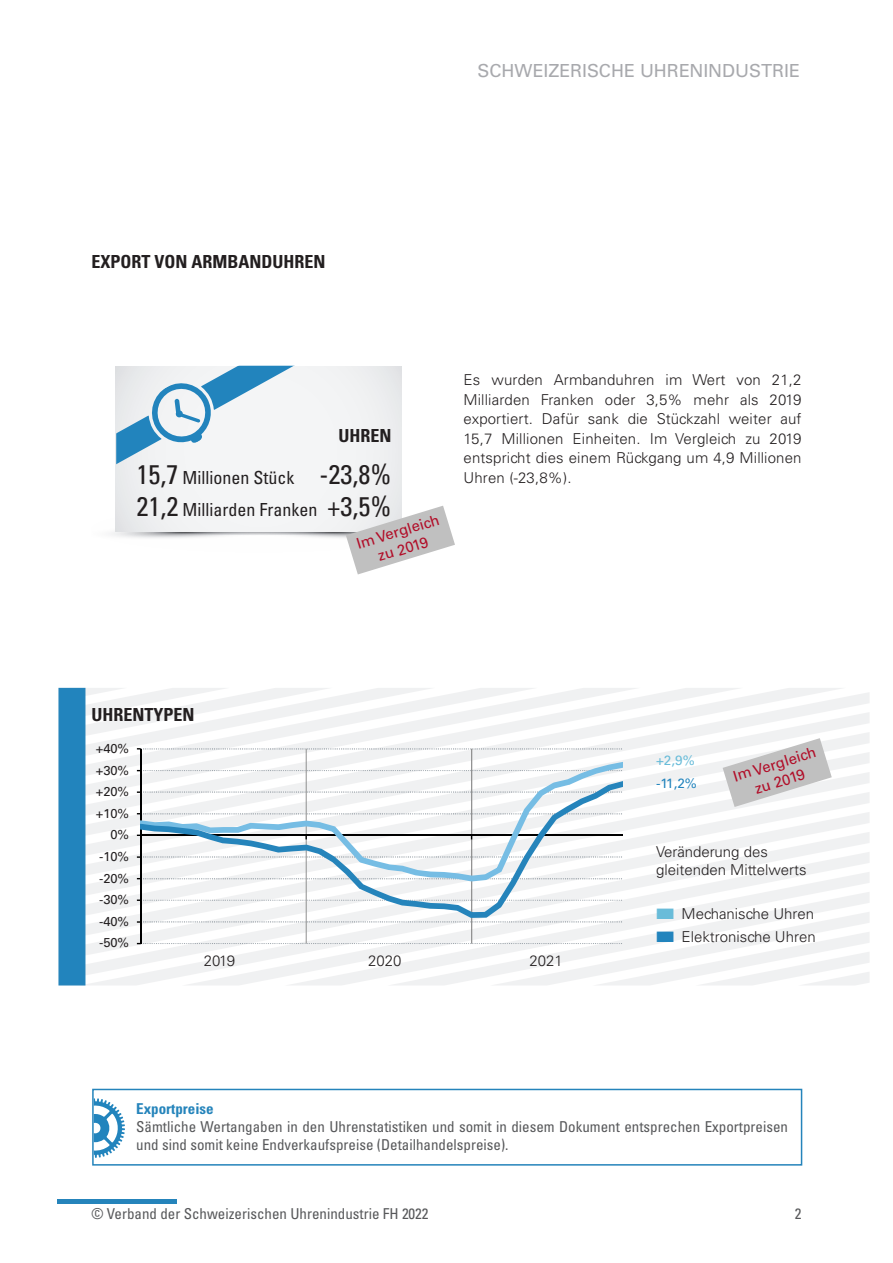
<style>
.page{position:relative;width:893px;height:1263px;background:#fff}
.page>*{position:absolute;margin:0;border:0;box-sizing:border-box;transform-origin:0 0}
.Post-it_texte{font:condensed 18px "Univers LT Std";color:#231f20}
.Graphiques_titre{font:700 condensed 18px "Univers LT Std";color:#231f20}
.En-tête_gauche{font:18px "Univers LT Std";letter-spacing:-.005em;color:#a8a9ad}
.Post-it_titre{font:700 condensed 18px "Univers LT Std";color:#231f20}
._01_Texte_de_base{font:300 15px/19.5px "Univers LT Std";letter-spacing:.01em;color:#231f20;text-align:justify}
.Encadré_blanc_texte{font:condensed 15px/18px "Univers LT Std";color:#57585a}
.Légende_graphiques{font:300 15px/18px "Univers LT Std";color:#231f20}
.Par_rapport_à_2019{font:15px/18px "Univers LT Std";color:#b10d28;text-align:center}
.Encadré_blanc_texte-2{font:700 condensed 15px "Univers LT Std";color:#2584bb}
.Variation_graphique{font:13.5px "Univers LT Std";color:#2284bd}
.Variation_graphique-2{font:13.5px "Univers LT Std";color:#69bcd9}
.t1{font:12.9px "Univers LT Std";letter-spacing:-.005em;color:#231f20}
.s1{font-size:27px}
.s2{color:#69bcd9}
.s3{color:#2284bd}
</style>
<div class="page">
<hr style="left:57px;top:1199px;width:119px;height:4px;background:#2584bb">
<div style="left:116px;top:366px;width:286px;height:165px;background:#f3f4f5"></div>
<svg style="left:116px;top:366px;width:177px;height:120px"></svg>
<svg style="left:85px;top:807px;width:784px;height:17px;fill:#f1f2f2"></svg>
<svg style="left:85px;top:824px;width:784px;height:20px;fill:#f0f1f2"></svg>
<svg style="left:85px;top:844px;width:784px;height:19px;fill:#f0f1f2"></svg>
<svg style="left:85px;top:863px;width:784px;height:19px;fill:#f0f1f2"></svg>
<svg style="left:85px;top:882px;width:784px;height:10px;fill:#f0f1f2"></svg>
<div style="left:58px;top:688px;width:27px;height:297px;background:#2284bd;border:2px solid #2584bb"></div>
<hr style="left:140px;top:749px;width:2px;height:194px;background:#000">
<svg style="left:66px;top:892px;width:803px;height:93px"></svg>
<svg style="left:137px;top:835px;width:3px;height:4px"></svg>
<svg style="left:141px;top:807px;width:482px;height:111px;fill:#f0f1f2"></svg>
<div style="left:92px;top:1089px;width:710px;height:76px;border:2px solid #2584bb"></div>
<svg style="left:94px;top:1098px;width:31px;height:60px"></svg>
<svg style="left:111px;top:506px;width:344px;height:68px"></svg>
<svg style="left:66px;top:688px;width:803px;height:119px"></svg>
<p class="Graphiques_titre" style="left:91px;top:251px;width:236px">EXPORT VON ARMBANDUHREN</p>
<p class="En-tête_gauche" style="left:477px;top:60px;width:324px">SCHWEIZERISCHE UHRENINDUSTRIE</p>
<p class="_01_Texte_de_base" style="left:463px;top:370px;width:340px">Es wurden Armbanduhren im Wert von 21,2<br>Milliarden Franken oder 3,5% mehr als 2019 exportiert. Dafür sank die Stückzahl weiter auf 15,7 Millionen Einheiten. Im Vergleich zu 2019 entspricht dies einem Rückgang um 4,9 Millionen</p>
<p class="Post-it_titre" style="left:339px;top:424px;width:55px">UHREN</p>
<p class="Post-it_texte" style="left:136px;top:466px;width:257px"><span class="s1">15,7</span> Millionen Stück <span class="s1">-23,8%</span></p>
<p class="_01_Texte_de_base" style="left:463px;top:468px;width:109px">Uhren (-23,8%).</p>
<p class="Post-it_texte" style="left:136px;top:498px;width:257px"><span class="s1">21,2</span> Milliarden Franken <span class="s1">+3,5%</span></p>
<p class="Par_rapport_à_2019" style="left:354px;top:536px;width:87px;rotate:-17deg">Im Vergleich zu 2019</p>
<p class="Graphiques_titre" style="left:91px;top:704px;width:105px">UHRENTYPEN</p>
<p class="t1" style="left:96px;top:740px;width:35px">+40%</p>
<p class="t1" style="left:96px;top:762px;width:35px">+30%</p>
<p class="t1" style="left:96px;top:784px;width:35px">+20%</p>
<p class="t1" style="left:96px;top:805px;width:35px">+10%</p>
<p class="t1" style="left:111px;top:827px;width:20px">0%</p>
<p class="t1" style="left:99px;top:849px;width:32px">-10%</p>
<p class="t1" style="left:99px;top:870px;width:32px">-20%</p>
<p class="t1" style="left:99px;top:892px;width:32px">-30%</p>
<p class="t1" style="left:99px;top:914px;width:32px">-40%</p>
<p class="t1" style="left:99px;top:935px;width:32px">-50%</p>
<p class="Légende_graphiques" style="left:204px;top:951px;width:33px">2019</p>
<p class="Légende_graphiques" style="left:368px;top:951px;width:35px">2020</p>
<p class="Légende_graphiques" style="left:530px;top:951px;width:35px">2021</p>
<p class="Variation_graphique-2" style="left:656px;top:753px;width:40px">+2,9%</p>
<p class="Variation_graphique" style="left:656px;top:775px;width:42px">-11,2%</p>
<p class="Par_rapport_à_2019" style="left:731px;top:768px;width:87px;rotate:-17deg">Im Vergleich zu 2019</p>
<p class="Légende_graphiques" style="left:656px;top:843px;width:152px">Veränderung des gleitenden Mittelwerts</p>
<p class="Légende_graphiques" style="left:656px;top:905px;width:160px"><span class="s2">■</span> Mechanische Uhren</p>
<p class="Légende_graphiques" style="left:656px;top:927px;width:161px"><span class="s3">■</span> Elektronische Uhren</p>
<p class="Encadré_blanc_texte-2" style="left:136px;top:1099px;width:79px">Exportpreise</p>
<p class="Encadré_blanc_texte" style="left:136px;top:1117px;width:653px">Sämtliche Wertangaben in den Uhrenstatistiken und somit in diesem Dokument entsprechen Exportpreisen und sind somit keine Endverkaufspreise (Detailhandelspreise).</p>
<p class="Encadré_blanc_texte" style="left:91px;top:1204px;width:339px">© Verband der Schweizerischen Uhrenindustrie FH 2022</p>
<p class="Encadré_blanc_texte" style="left:795px;top:1204px;width:8px">2</p>
</div>
